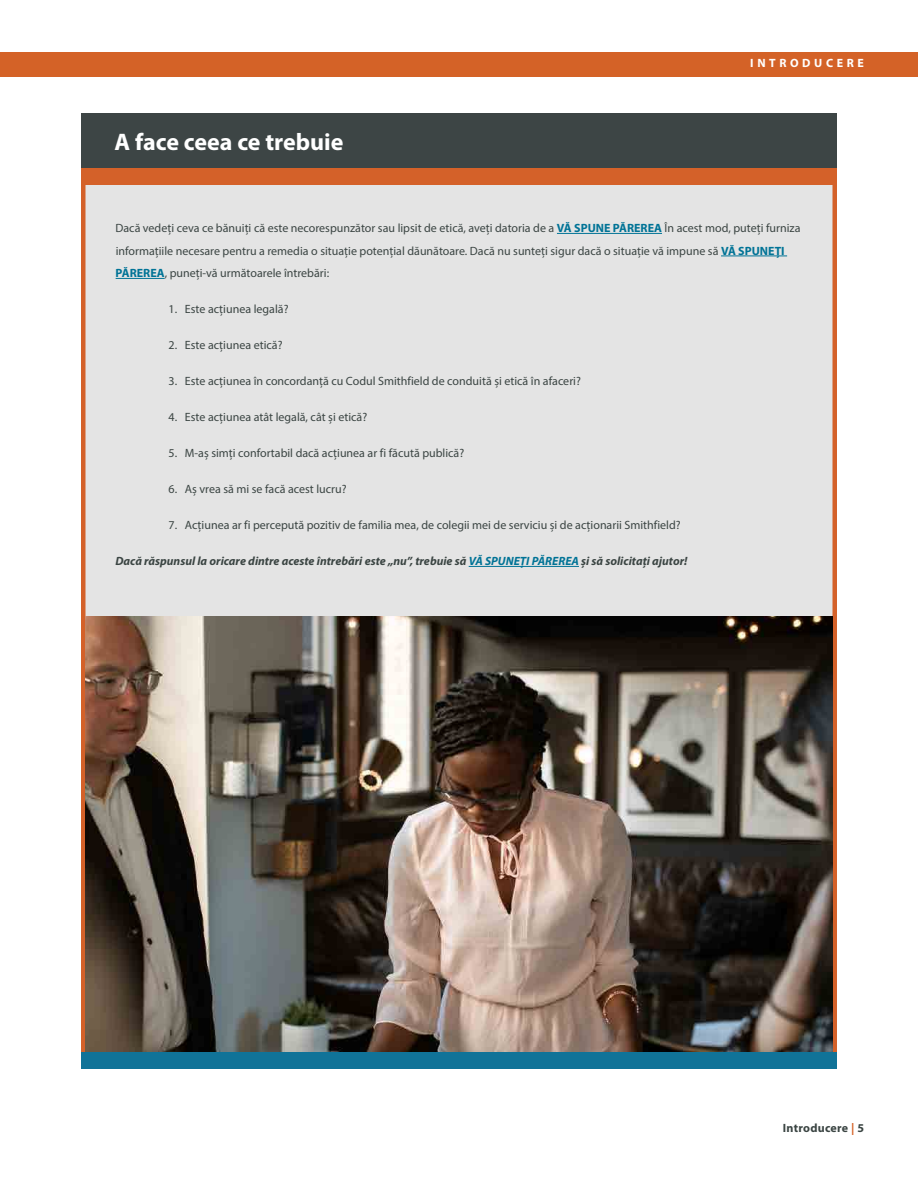
<style>
.page{position:relative;width:918px;height:1188px;background:#fff}
.page>*{position:absolute;margin:0;border:0;box-sizing:border-box;transform-origin:0 0}
.Body_Copy{font:700 24px "Myriad Pro";color:#fff}
.Body_Copy-2{font:12px/22.5px "Myriad Pro";color:#3b4543}
.Body_Copy-3{font:italic 700 12px "Myriad Pro";color:#3b4543}
.t1{font:700 12px "Myriad Pro";letter-spacing:.02em;color:#3b4543}
.t2{font:700 12px "Myriad Pro";letter-spacing:.3em;color:#fff}
.s1{font-weight:700;color:#007396}
.s2{color:#007396}
.s3{color:#d46227}
</style>
<div class="page">
<div style="left:0;top:52px;width:918px;height:25px;background:#d46227"></div>
<div style="left:81px;top:144px;width:756px;height:917px;background:#e4e4e4;border:4px solid #d46129"></div>
<div style="left:81px;top:168px;width:756px;height:17px;background:#d46129"></div>
<hr style="left:557px;top:233px;width:105px;height:1px;background:#007396">
<hr style="left:721px;top:256px;width:66px;height:1px;background:#007396">
<hr style="left:116px;top:278px;width:49px;height:1px;background:#007396">
<hr style="left:469px;top:566px;width:110px;height:1px;background:#007396">
<div style="left:81px;top:113px;width:756px;height:55px;background:#3d4545"></div>
<img style="left:86px;top:616px;width:746px;height:436px">
<div style="left:81px;top:1052px;width:756px;height:17px;background:#107398"></div>
<p class="Body_Copy" style="left:114px;top:126px;width:231px">A face ceea ce trebuie</p>
<p class="t2" style="left:750px;top:55px;width:115px">INTRODUCERE</p>
<p class="Body_Copy-2" style="left:116px;top:217px;width:687px">Dacă vedeți ceva ce bănuiți că este necorespunzător sau lipsit de etică, aveți datoria de a <span class="s1">VĂ SPUNE PĂREREA</span> În acest mod, puteți furniza informațiile necesare pentru a remedia o situație potențial dăunătoare. Dacă nu sunteți sigur dacă o situație vă impune să <span class="s1">VĂ SPUNEȚI<br>PĂREREA</span>, puneți-vă următoarele întrebări:</p>
<p class="Body_Copy-2" style="left:169px;top:298px;width:121px">1. Este acțiunea legală?</p>
<p class="Body_Copy-2" style="left:169px;top:334px;width:115px">2. Este acțiunea etică?</p>
<p class="Body_Copy-2" style="left:169px;top:370px;width:414px">3. Este acțiunea în concordanță cu Codul Smithfield de conduită și etică în afaceri?</p>
<p class="Body_Copy-2" style="left:169px;top:406px;width:200px">4. Este acțiunea atât legală, cât și etică?</p>
<p class="Body_Copy-2" style="left:169px;top:442px;width:297px">5. M-aș simți confortabil dacă acțiunea ar fi făcută publică?</p>
<p class="Body_Copy-2" style="left:169px;top:478px;width:180px">6. Aș vrea să mi se facă acest lucru?</p>
<p class="Body_Copy-2" style="left:169px;top:514px;width:514px">7. Acțiunea ar fi percepută pozitiv de familia mea, de colegii mei de serviciu și de acționarii Smithfield?</p>
<p class="Body_Copy-3" style="left:115px;top:553px;width:574px">Dacă răspunsul la oricare dintre aceste întrebări este „nu”, trebuie să <span class="s2">VĂ SPUNEȚI PĂREREA</span> și să solicitați ajutor!</p>
<p class="t1" style="left:783px;top:1120px;width:83px">Introducere <span class="s3">|</span> 5</p>
</div>
